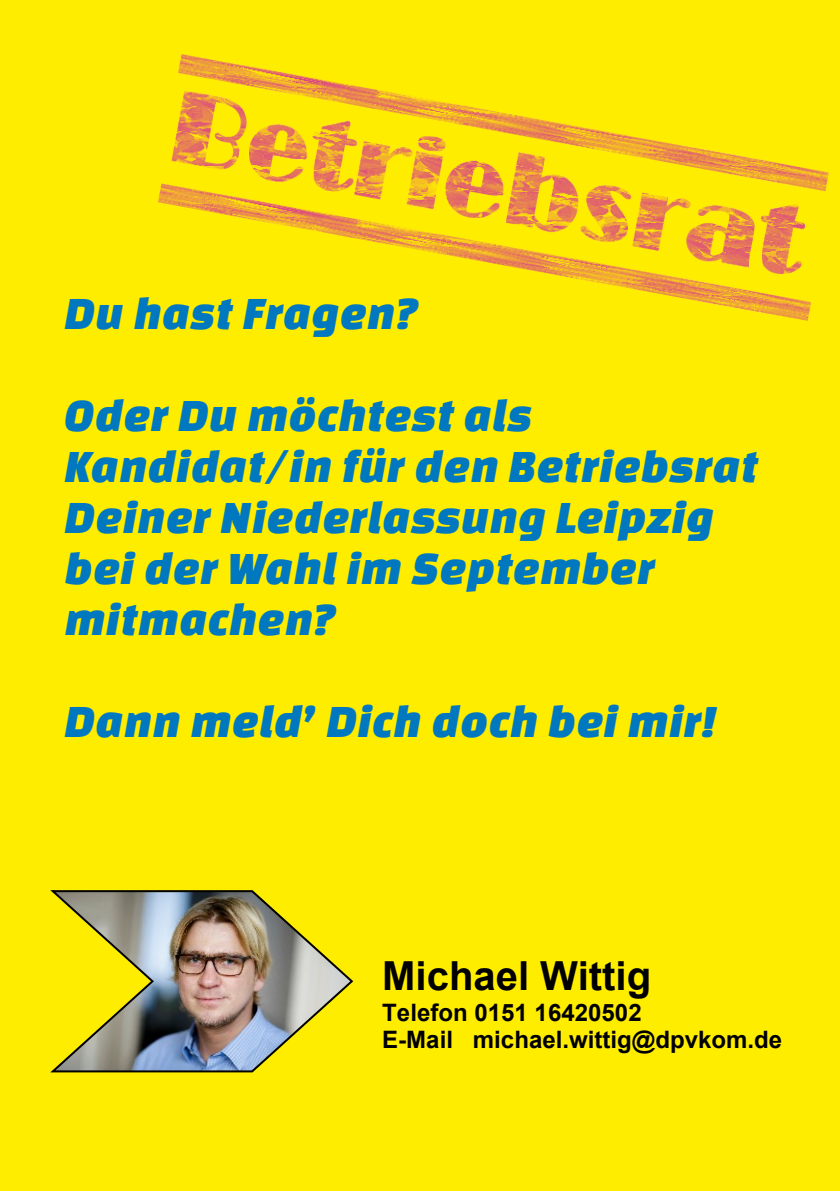
<style>
.page{position:relative;width:840px;height:1191px;background:#fff}
.page>*{position:absolute;margin:0;border:0;box-sizing:border-box;transform-origin:0 0}
.t1{font:italic 48px/51px "Changa One";color:#0078c0}
.t2{font:700 40px "Arial";color:#000}
.t3{font:700 24px/27.6px "Arial";color:#000}
</style>
<div class="page">
<div style="left:0;top:0;width:839px;height:1191px;background:#ffed00"></div>
<img style="left:158px;top:183px;width:652px;height:138px">
<img style="left:168px;top:55px;width:660px;height:223px">
<img style="left:50px;top:890px;width:304px;height:183px">
<p class="t1" style="left:64px;top:261px;width:469px;line-height:102.2px">Du hast Fragen?<br>Oder Du möchtest als</p>
<p class="t1" style="left:64px;top:439px;width:694px">Kandidat/in für den Betriebsrat<br>Deiner Niederlassung Leipzig bei der Wahl im September mitmachen?</p>
<p class="t1" style="left:64px;top:695px;width:654px">Dann meld’ Dich doch bei mir!</p>
<p class="t2" style="left:382px;top:960px;width:270px">Michael Wittig</p>
<p class="t3" style="left:382px;top:1001px;width:401px">Telefon 0151 16420502<br>E-Mail michael.wittig@dpvkom.de</p>
</div>
